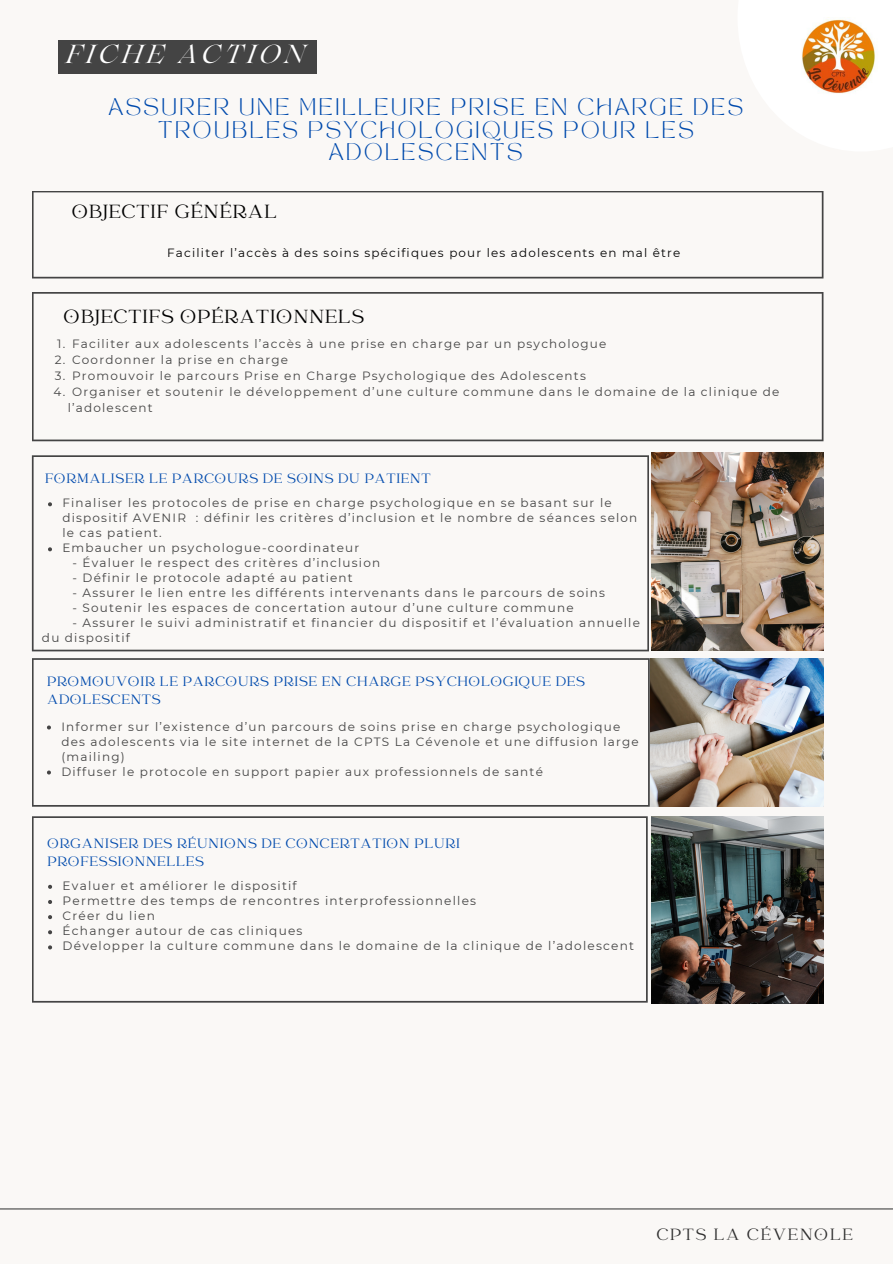
<style>
.page{position:relative;width:893px;height:1264px;background:#fff}
.page>*{position:absolute;margin:0;border:0;box-sizing:border-box;transform-origin:0 0}
.t1{font:italic 25.95px "Lovelace";letter-spacing:.15em;color:#fff}
.t2{font:21px "Catchy Mager";letter-spacing:.05em;color:#000}
.t3{font:18px "Catchy Mager";letter-spacing:.1em;color:#303030}
.t4{font:16.8px/22.5px "TAN MONCHERI Regular";letter-spacing:.15em;color:#004aad;text-align:center}
.t5{font:15px/18px "Catchy Mager";letter-spacing:.05em;color:#004aad}
.t6{font:12.15px "Montserrat";letter-spacing:.1em;color:#444}
.t7{font:12px/15px "Montserrat";letter-spacing:.1em;color:#444}
.t8{font:12px "Montserrat";letter-spacing:.1em;color:#000}
</style>
<div class="page">
<div style="left:0;top:0;width:892px;height:1263px;background:#faf8f6"></div>
<svg style="left:32px;top:191px;width:791px;height:87px"></svg>
<svg style="left:32px;top:455px;width:617px;height:196px"></svg>
<svg style="left:32px;top:292px;width:791px;height:149px"></svg>
<svg style="left:32px;top:658px;width:617px;height:148px"></svg>
<img style="left:651px;top:453px;width:172px;height:198px">
<img style="left:651px;top:658px;width:172px;height:148px">
<hr style="left:0;top:1208px;width:892px;height:1px;background:#444">
<svg style="left:32px;top:816px;width:615px;height:186px"></svg>
<img style="left:651px;top:816px;width:172px;height:187px">
<div style="left:737px;top:0;width:155px;height:151px;background:#fff"></div>
<img style="left:802px;top:19px;width:74px;height:75px">
<svg style="left:47px;top:725px;width:4px;height:4px"></svg>
<svg style="left:47px;top:770px;width:4px;height:4px"></svg>
<div style="left:58px;top:40px;width:259px;height:34px;background:#444"></div>
<svg style="left:48px;top:502px;width:4px;height:4px"></svg>
<svg style="left:48px;top:547px;width:4px;height:4px"></svg>
<svg style="left:48px;top:884px;width:4px;height:4px"></svg>
<svg style="left:48px;top:900px;width:4px;height:4px"></svg>
<svg style="left:48px;top:915px;width:4px;height:4px"></svg>
<svg style="left:48px;top:930px;width:4px;height:4px"></svg>
<svg style="left:48px;top:945px;width:4px;height:4px"></svg>
<p class="t1" style="left:67px;top:45px;width:240px">FICHE ACTION</p>
<h2 class="t4" style="left:108px;top:99px;width:636px">ASSURER UNE MEILLEURE PRISE EN CHARGE DES<br>TROUBLES PSYCHOLOGIQUES POUR LES<br>ADOLESCENTS</h2>
<p class="t2" style="left:72px;top:201px;width:206px">OBJECTIF GÉNÉRAL</p>
<p class="t8" style="left:167px;top:245px;width:514px">Faciliter l’accès à des soins spécifiques pour les adolescents en mal être</p>
<p class="t2" style="left:64px;top:307px;width:301px">OBJECTIFS OPÉRATIONNELS</p>
<p class="t7" style="left:57px;top:336px;width:550px">1. Faciliter aux adolescents l’accès à une prise en charge par un psychologue</p>
<p class="t7" style="left:55px;top:352px;width:235px">2. Coordonner la prise en charge</p>
<p class="t7" style="left:55px;top:368px;width:532px">3. Promouvoir le parcours Prise en Charge Psychologique des Adolescents</p>
<h4 class="t7" style="left:68px;top:383px;width:713px;line-height:16px;text-indent:4px">Organiser et soutenir le développement d’une culture commune dans le domaine de la clinique de l’adolescent</h4>
<p class="t7" style="left:54px;top:384px;width:13px">4.</p>
<p class="t5" style="left:45px;top:471px;width:387px">FORMALISER LE PARCOURS DE SOINS DU PATIENT</p>
<p class="t7" style="left:62px;top:495px;width:576px">Finaliser les protocoles de prise en charge psychologique en se basant sur le dispositif AVENIR : définir les critères d’inclusion et le nombre de séances selon le cas patient.</p>
<p class="t7" style="left:62px;top:540px;width:298px">Embaucher un psychologue-coordinateur</p>
<p class="t7" style="left:72px;top:555px;width:309px">- Évaluer le respect des critères d’inclusion</p>
<p class="t7" style="left:72px;top:570px;width:282px">- Définir le protocole adapté au patient</p>
<p class="t7" style="left:72px;top:585px;width:534px">- Assurer le lien entre les différents intervenants dans le parcours de soins</p>
<p class="t7" style="left:72px;top:600px;width:503px">- Soutenir les espaces de concertation autour d’une culture commune</p>
<p class="t7" style="left:42px;top:615px;width:599px;text-indent:30px">- Assurer le suivi administratif et financier du dispositif et l’évaluation annuelle du dispositif</p>
<p class="t5" style="left:47px;top:673px;width:539px">PROMOUVOIR LE PARCOURS PRISE EN CHARGE PSYCHOLOGIQUE DES<br>ADOLESCENTS</p>
<h1 class="t7" style="left:61px;top:718px;width:579px">Informer sur l’existence d’un parcours de soins prise en charge psychologique des adolescents via le site internet de la CPTS La Cévenole et une diffusion large (mailing)</h1>
<h3 class="t7" style="left:61px;top:763px;width:483px">Diffuser le protocole en support papier aux professionnels de santé</h3>
<p class="t5" style="left:48px;top:835px;width:414px">ORGANISER DES RÉUNIONS DE CONCERTATION PLURI<br>PROFESSIONNELLES</p>
<p class="t6" style="left:63px;top:878px;width:235px">Evaluer et améliorer le dispositif</p>
<p class="t6" style="left:63px;top:893px;width:415px">Permettre des temps de rencontres interprofessionnelles</p>
<p class="t6" style="left:63px;top:908px;width:94px">Créer du lien</p>
<p class="t6" style="left:63px;top:923px;width:241px">Échanger autour de cas cliniques</p>
<h3 class="t6" style="left:63px;top:938px;width:573px">Développer la culture commune dans le domaine de la clinique de l’adolescent</h3>
<h2 class="t3" style="left:656px;top:1225px;width:198px">CPTS LA CÉVENOLE</h2>
</div>
